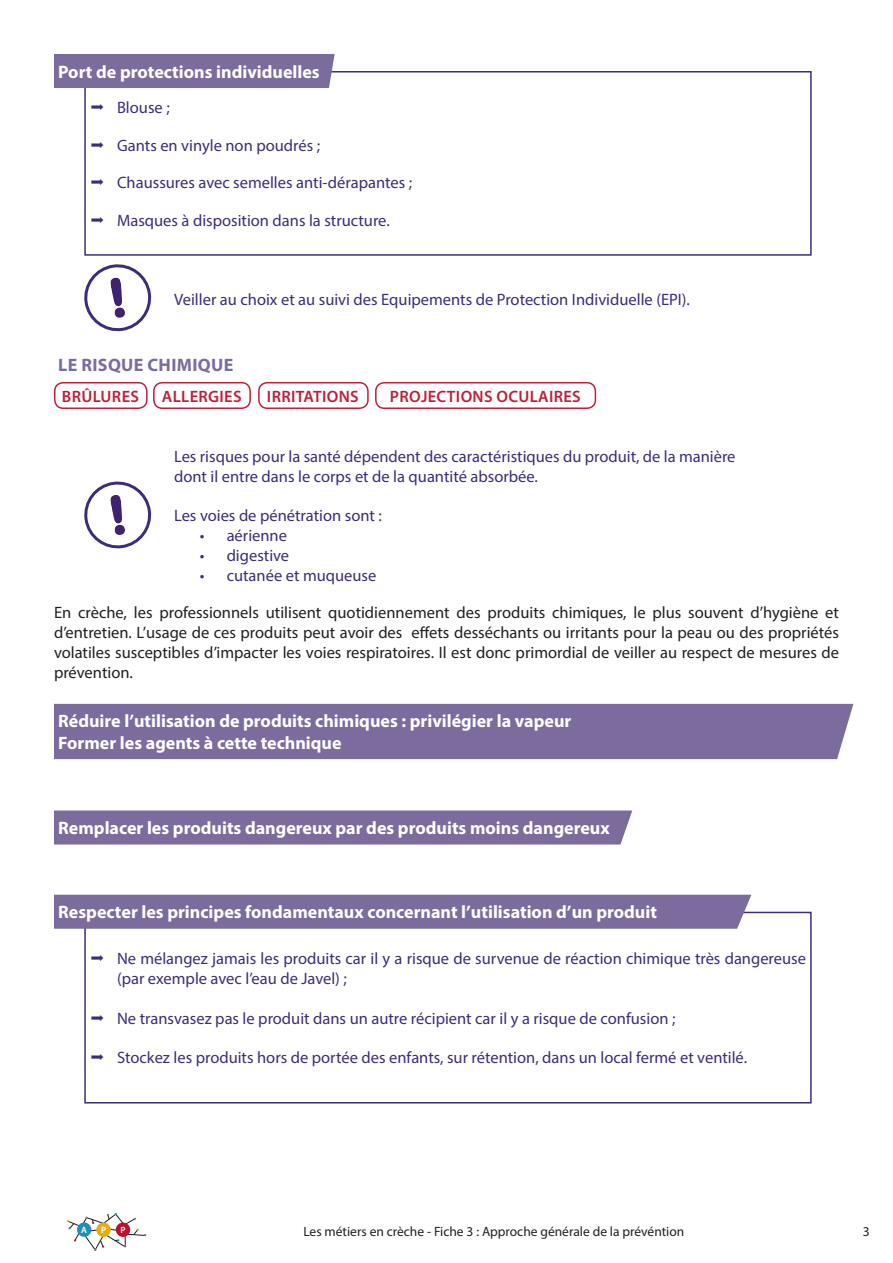
<style>
.page{position:relative;width:893px;height:1263px;background:#fff}
.page>*{position:absolute;margin:0;border:0;box-sizing:border-box;transform-origin:0 0}
.t1{font:700 18px "Myriad Pro";color:#fff}
.t2{font:700 18px "Myriad Pro";letter-spacing:.02em;color:#7c6c9e}
.t3{font:16.5px/19.8px "Myriad Pro";color:#3f2c78}
.t4{font:16.5px/19.8px "Myriad Pro";color:#231f20;text-align:justify}
.t5{font:600 16.5px "Myriad Pro";letter-spacing:.02em;color:#be1f3a}
.t6{font:13.5px "Myriad Pro";color:#231f20}
.t7{font:600 9.15px "Myriad Pro";color:#fff}
</style>
<div class="page">
<svg style="left:67px;top:1213px;width:79px;height:38px"></svg>
<div style="left:54px;top:382px;width:94px;height:27px;border:2px solid #be1f3a;border-radius:9px"></div>
<div style="left:153px;top:382px;width:98px;height:27px;border:2px solid #be1f3a;border-radius:9px"></div>
<div style="left:258px;top:382px;width:111px;height:27px;border:2px solid #be1f3a;border-radius:9px"></div>
<div style="left:375px;top:382px;width:221px;height:27px;border:2px solid #be1f3a;border-radius:9px"></div>
<div style="left:54px;top:810px;width:578px;height:34px;background:#7c6c9e"></div>
<div style="left:54px;top:704px;width:799px;height:55px;background:#7c6c9e"></div>
<div style="left:84px;top:912px;width:728px;height:191px;border:2px solid #3f2c78"></div>
<div style="left:54px;top:895px;width:697px;height:34px;background:#7c6c9e"></div>
<div style="left:84px;top:71px;width:728px;height:185px;border:2px solid #3f2c78"></div>
<div style="left:54px;top:54px;width:281px;height:34px;background:#7c6c9e"></div>
<svg style="left:84px;top:481px;width:68px;height:68px"></svg>
<svg style="left:84px;top:264px;width:68px;height:68px"></svg>
<p class="t1" style="left:58px;top:60px;width:263px">Port de protections individuelles</p>
<p class="t3" style="left:117px;top:98px;width:54px">Blouse ;</p>
<p class="t3" style="left:117px;top:135px;width:205px">Gants en vinyle non poudrés ;</p>
<p class="t3" style="left:117px;top:173px;width:297px">Chaussures avec semelles anti-dérapantes ;</p>
<p class="t3" style="left:117px;top:210px;width:274px">Masques à disposition dans la structure.</p>
<p class="t3" style="left:174px;top:289px;width:517px">Veiller au choix et au suivi des Equipements de Protection Individuelle (EPI).</p>
<p class="t2" style="left:58px;top:353px;width:177px">LE RISQUE CHIMIQUE</p>
<p class="t5" style="left:62px;top:386px;width:79px">BRÛLURES</p>
<p class="t5" style="left:162px;top:386px;width:81px">ALLERGIES</p>
<p class="t5" style="left:267px;top:386px;width:93px">IRRITATIONS</p>
<p class="t5" style="left:390px;top:386px;width:193px">PROJECTIONS OCULAIRES</p>
<p class="t3" style="left:174px;top:446px;width:563px">Les risques pour la santé dépendent des caractéristiques du produit, de la manière dont il entre dans le corps et de la quantité absorbée.</p>
<p class="t3" style="left:174px;top:505px;width:209px">Les voies de pénétration sont :</p>
<p class="t3" style="left:200px;top:525px;width:89px">• aérienne</p>
<p class="t3" style="left:200px;top:545px;width:91px">• digestive</p>
<p class="t3" style="left:200px;top:565px;width:178px">• cutanée et muqueuse</p>
<p class="t4" style="left:54px;top:602px;width:787px">En crèche, les professionnels utilisent quotidiennement des produits chimiques, le plus souvent d’hygiène et d’entretien. L’usage de ces produits peut avoir des effets desséchants ou irritants pour la peau ou des propriétés volatiles susceptibles d’impacter les voies respiratoires. Il est donc primordial de veiller au respect de mesures de prévention.</p>
<p class="t1" style="left:58px;top:710px;width:515px">Réduire l’utilisation de produits chimiques : privilégier la vapeur</p>
<p class="t1" style="left:58px;top:731px;width:285px">Former les agents à cette technique</p>
<p class="t1" style="left:58px;top:816px;width:553px">Remplacer les produits dangereux par des produits moins dangereux</p>
<p class="t1" style="left:58px;top:901px;width:600px">Respecter les principes fondamentaux concernant l’utilisation d’un produit</p>
<p class="t3" style="left:117px;top:948px;width:690px">Ne mélangez jamais les produits car il y a risque de survenue de réaction chimique très dangereuse (par exemple avec l’eau de Javel) ;</p>
<p class="t3" style="left:117px;top:1008px;width:560px">Ne transvasez pas le produit dans un autre récipient car il y a risque de confusion ;</p>
<p class="t3" style="left:117px;top:1047px;width:632px">Stockez les produits hors de portée des enfants, sur rétention, dans un local fermé et ventilé.</p>
<p class="t7" style="left:81px;top:1224px;width:7px">A</p>
<p class="t7" style="left:101px;top:1224px;width:7px">P</p>
<p class="t7" style="left:121px;top:1224px;width:7px">P</p>
<p class="t6" style="left:303px;top:1223px;width:382px">Les métiers en crèche - Fiche 3 : Approche générale de la prévéntion</p>
<p class="t6" style="left:863px;top:1223px;width:8px">3</p>
</div>
